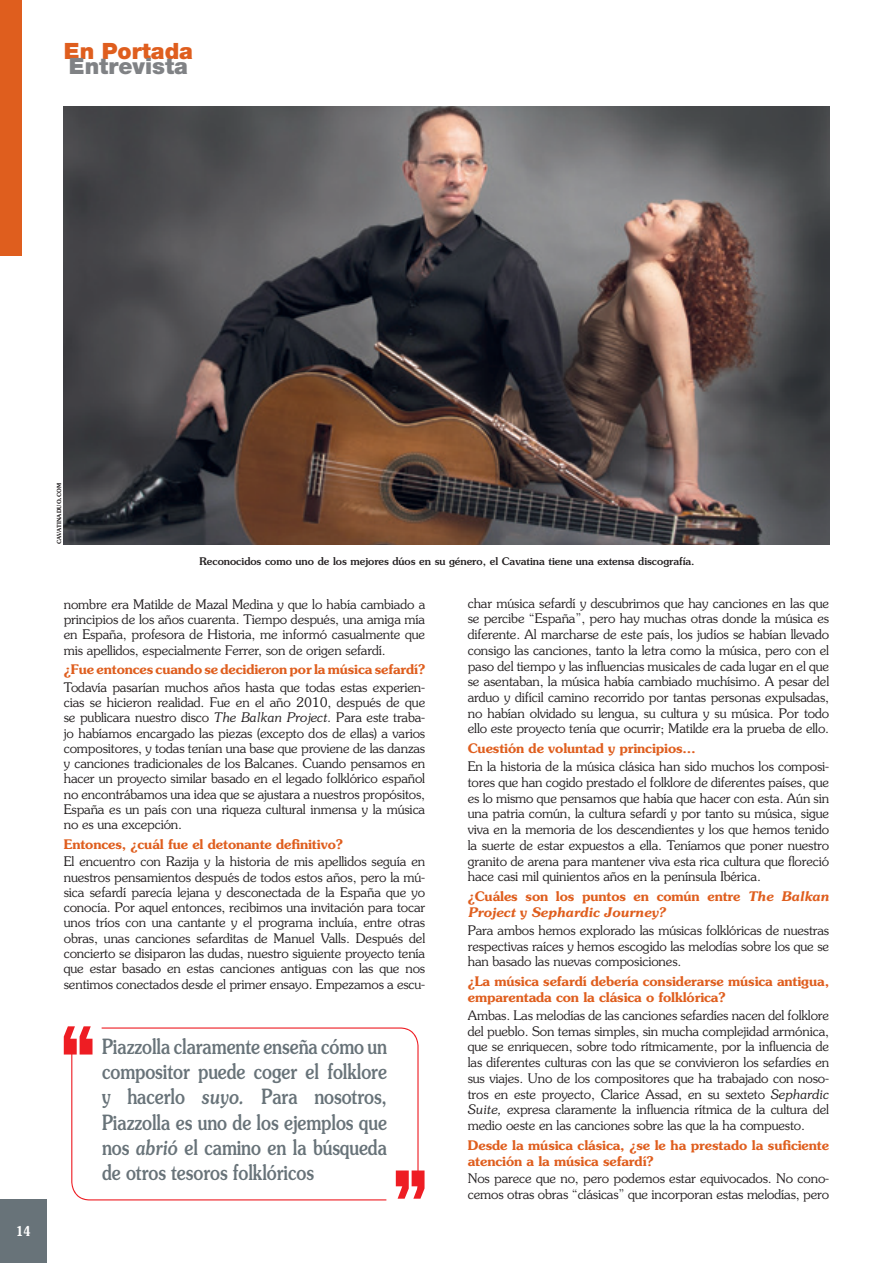
<style>
.page{position:relative;width:893px;height:1263px;background:#fff}
.page>*{position:absolute;margin:0;border:0;box-sizing:border-box;transform-origin:0 0}
.t1{font:900 22.5px "Helvetica Neue LT Std";color:#808285}
.t2{font:900 22.5px "Helvetica Neue LT Std";color:#df5e1e}
.t3{font:500 21px/25.2px "Souvenir";color:#687379;text-align:justify;scale:.8 1}
.t4{font:600 13.5px "Souvenir";color:#fff;scale:.8 1}
.t5{font:300 13.2px/15.8px "Souvenir";letter-spacing:-.01em;color:#231f20;text-align:justify}
.t6{font:600 13.2px/15.8px "Souvenir";letter-spacing:-.01em;color:#df5e1e}
.t7{font:italic 600 13.2px/15.8px "Souvenir";letter-spacing:-.01em;color:#df5e1e}
.t8{font:500 10.5px "Souvenir";color:#231f20}
.t9{font:600 5.7px "Souvenir";color:#231f20}
.s1{font-size:7.5px}
.s2{font-weight:600;color:#df5e1e}
.s3{font-style:italic}
.s4{font-style:normal}
</style>
<div class="page">
<div style="left:0;top:0;width:21px;height:255px;background:#df5e1e"></div>
<div style="left:0;top:1199px;width:47px;height:64px;background:#687379"></div>
<img style="left:64px;top:106px;width:765px;height:438px">
<svg style="left:71px;top:1054px;width:315px;height:146px"></svg>
<svg style="left:102px;top:1027px;width:317px;height:166px"></svg>
<svg style="left:64px;top:1026px;width:29px;height:28px"></svg>
<svg style="left:396px;top:1170px;width:29px;height:29px"></svg>
<p class="t2" style="left:64px;top:37px;width:131px">En Portada</p>
<p class="t1" style="left:69px;top:52px;width:121px">Entrevista</p>
<p class="t4" style="left:16px;top:1223px;width:20px">14</p>
<p class="t9" style="left:55px;top:544px;width:63px;rotate:-90deg">CAVATINADUO<span class="s1">.</span>COM</p>
<p class="t8" style="left:199px;top:554px;width:497px">Reconocidos como uno de los mejores dúos en su género, el Cavatina tiene una extensa discografía.</p>
<p class="t5" style="left:64px;top:596px;width:363px;line-height:15.3px">nombre era Matilde de Mazal Medina y que lo había cambiado a principios de los años cuarenta. Tiempo después, una amiga mía en España, profesora de Historia, me informó casualmente que mis apellidos, especialmente Ferrer, son de origen sefardí.</p>
<p class="t5" style="left:64px;top:660px;width:363px;line-height:17.4px"><span class="s2">¿Fue entonces cuando se decidieron por la música sefardí?<br></span>Todavía pasarían muchos años hasta que todas estas experien-</p>
<p class="t5" style="left:64px;top:694px;width:363px;line-height:15.3px">cias se hicieron realidad. Fue en el año 2010, después de que se publicara nuestro disco <span class="s3">The Balkan Project.</span> Para este traba&shy;jo habíamos encargado las piezas (excepto dos de ellas) a varios compositores, y todas tenían una base que proviene de las danzas y canciones tradicionales de los Balcanes. Cuando pensamos en hacer un proyecto similar basado en el legado folklórico español no encontrábamos una idea que se ajustara a nuestros propósitos, España es un país con una riqueza cultural inmensa y la música no es una excepción.</p>
<p class="t5" style="left:64px;top:835px;width:363px;line-height:17.4px"><span class="s2">Entonces, ¿cuál fue el detonante definitivo?<br></span>El encuentro con Razija y la historia de mis apellidos seguía en</p>
<p class="t5" style="left:64px;top:869px;width:363px;line-height:15.3px">nuestros pensamientos después de todos estos años, pero la mú&shy;sica sefardí parecía lejana y desconectada de la España que yo conocía. Por aquel entonces, recibimos una invitación para tocar unos tríos con una cantante y el programa incluía, entre otras obras, unas canciones sefarditas de Manuel Valls. Después del concierto se disiparon las dudas, nuestro siguiente proyecto tenía que estar basado en estas canciones antiguas con las que nos sentimos conectados desde el primer ensayo. Empezamos a escu-</p>
<p class="t3" style="left:102px;top:1033px;width:358px">Piazzolla claramente enseña cómo un compositor puede coger el folklore y hacerlo <span class="s3">suyo.</span> Para nosotros, Piazzolla es uno de los ejemplos que nos <span class="s3">abrió</span> el camino en la búsqueda de otros tesoros folklóricos</p>
<p class="t5" style="left:468px;top:595px;width:363px">char música sefardí y descubrimos que hay canciones en las que se percibe “España”, pero hay muchas otras donde la música es diferente. Al marcharse de este país, los judíos se habían llevado consigo las canciones, tanto la letra como la música, pero con el paso del tiempo y las influencias musicales de cada lugar en el que se asentaban, la música había cambiado muchísimo. A pesar del arduo y difícil camino recorrido por tantas personas expulsadas, no habían olvidado su lengua, su cultura y su música. Por todo ello este proyecto tenía que ocurrir; Matilde era la prueba de ello.</p>
<p class="t5" style="left:468px;top:739px;width:363px;line-height:17.9px"><span class="s2">Cuestión de voluntad y principios…<br></span>En la historia de la música clásica han sido muchos los composi-</p>
<p class="t5" style="left:468px;top:774px;width:363px">tores que han cogido prestado el folklore de diferentes países, que es lo mismo que pensamos que había que hacer con esta. Aún sin una patria común, la cultura sefardí y por tanto su música, sigue viva en la memoria de los descendientes y los que hemos tenido la suerte de estar expuestos a ella. Teníamos que poner nuestro granito de arena para mantener viva esta rica cultura que floreció hace casi mil quinientos años en la península Ibérica.</p>
<p class="t7" style="left:468px;top:889px;width:363px"><span class="s4">¿Cuáles son los puntos en común entre</span> The Balkan<br>Project <span class="s4">y</span> Sephardic Journey?</p>
<p class="t5" style="left:468px;top:922px;width:363px">Para ambos hemos explorado las músicas folklóricas de nuestras respectivas raíces y hemos escogido las melodías sobre los que se han basado las nuevas composiciones.</p>
<p class="t6" style="left:468px;top:974px;width:363px">¿La música sefardí debería considerarse música antigua, emparentada con la clásica o folklórica?</p>
<p class="t5" style="left:468px;top:1007px;width:363px">Ambas. Las melodías de las canciones sefardíes nacen del folklore del pueblo. Son temas simples, sin mucha complejidad armónica, que se enriquecen, sobre todo rítmicamente, por la influencia de las diferentes culturas con las que se convivieron los sefardíes en sus viajes. Uno de los compositores que ha trabajado con noso&shy;tros en este proyecto, Clarice Assad, en su sexteto <span class="s3">Sephardic Suite,</span> expresa claramente la influencia rítmica de la cultura del medio oeste en las canciones sobre las que la ha compuesto.</p>
<p class="t6" style="left:468px;top:1137px;width:363px">Desde la música clásica, ¿se le ha prestado la suficiente atención a la música sefardí?</p>
<p class="t5" style="left:468px;top:1170px;width:363px">Nos parece que no, pero podemos estar equivocados. No cono&shy;cemos otras obras “clásicas” que incorporan estas melodías, pero</p>
</div>
